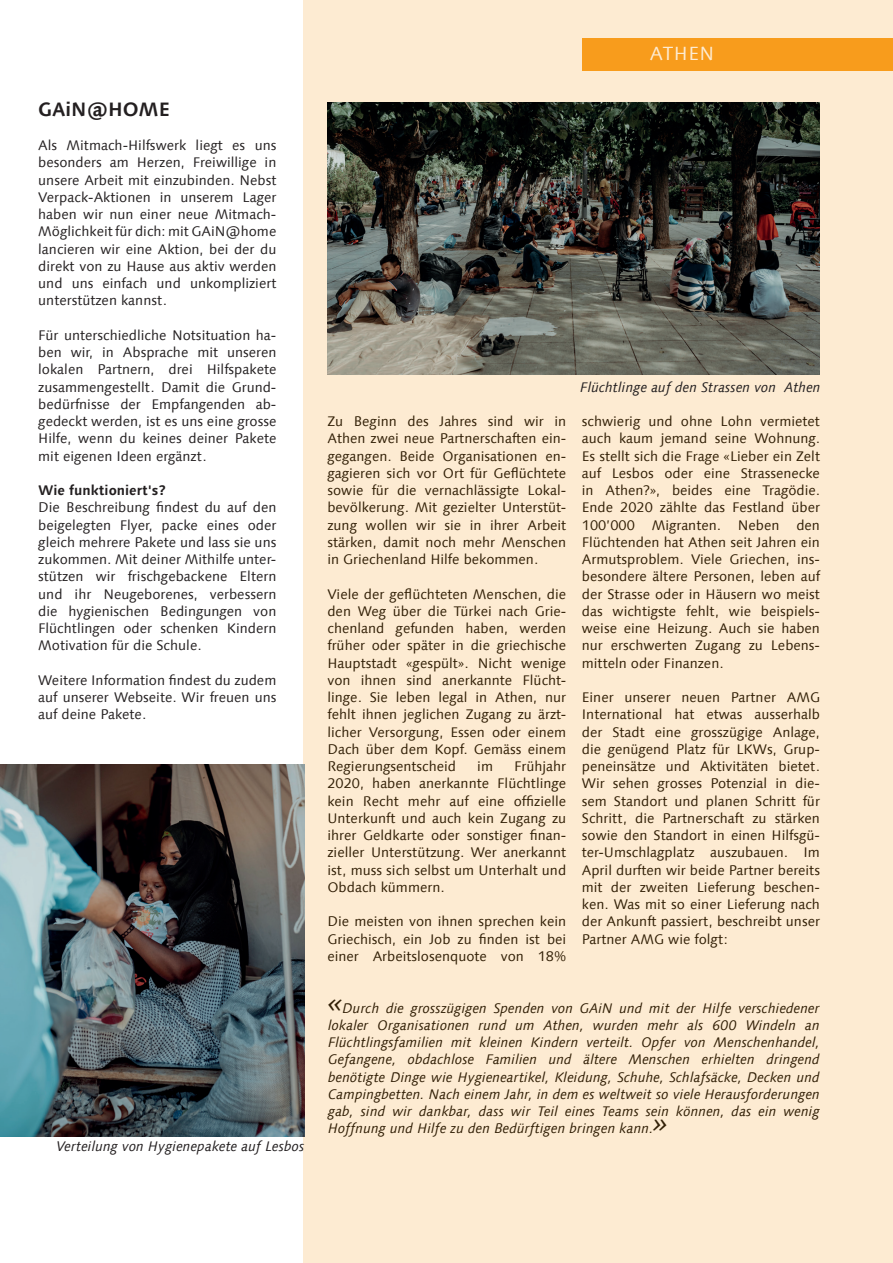
<style>
.page{position:relative;width:893px;height:1263px;background:#fff}
.page>*{position:absolute;margin:0;border:0;box-sizing:border-box;transform-origin:0 0}
.t1{font:700 19.5px "Linotype Syntax Com";color:#231f20}
.t2{font:19.2px "Linotype Syntax Com";letter-spacing:.03em;color:#fff}
.t3{font:13.95px/17.2px "Linotype Syntax Com";color:#000;text-align:justify}
.t4{font:13.95px/17.2px "Linotype Syntax Com";color:#231f20;text-align:justify}
.t5{font:italic 13.95px/17.2px "Linotype Syntax Com";color:#000;text-align:justify}
.t6{font:italic 13.95px "Linotype Syntax Com";color:#231f20}
.t7{font:700 13.95px "Linotype Syntax Com";color:#231f20}
.s1{font-size:30px}
</style>
<div class="page">
<div style="left:304px;top:0;width:589px;height:1263px;background:#fdebd2"></div>
<img style="left:0;top:765px;width:305px;height:371px">
<img style="left:327px;top:102px;width:493px;height:272px">
<h1 class="t1" style="left:38px;top:96px;width:133px">GAiN@HOME</h1>
<p class="t4" style="left:38px;top:136px;width:240px">Als Mitmach-Hilfswerk liegt es uns besonders am Herzen, Freiwillige in unsere Arbeit mit einzubinden. Nebst Verpack-Aktionen in unserem Lager haben wir nun einer neue Mitmach-Möglichkeit für dich: mit GAiN@home lancieren wir eine Aktion, bei der du direkt von zu Hause aus aktiv werden und uns einfach und unkompliziert unterstützen kannst.</p>
<p class="t4" style="left:38px;top:326px;width:240px">Für unterschiedliche Notsituation ha&shy;ben wir, in Absprache mit unseren lokalen Partnern, drei Hilfspakete zusammengestellt. Damit die Grund&shy;bedürfnisse der Empfangenden ab&shy;gedeckt werden, ist es uns eine grosse Hilfe, wenn du keines deiner Pakete mit eigenen Ideen ergänzt.</p>
<p class="t7" style="left:38px;top:481px;width:129px">Wie funktioniert's?</p>
<p class="t4" style="left:38px;top:499px;width:240px">Die Beschreibung findest du auf den beigelegten Flyer, packe eines oder gleich mehrere Pakete und lass sie uns zukommen. Mit deiner Mithilfe unter&shy;stützen wir frischgebackene Eltern und ihr Neugeborenes, verbessern die hygienischen Bedingungen von Flüchtlingen oder schenken Kindern Motivation für die Schule.</p>
<p class="t4" style="left:38px;top:671px;width:240px">Weitere Information findest du zudem auf unserer Webseite. Wir freuen uns auf deine Pakete.</p>
<p class="t6" style="left:56px;top:1137px;width:250px">Verteilung von Hygienepakete auf Lesbos</p>
<h2 class="t2" style="left:650px;top:42px;width:66px">ATHEN</h2>
<p class="t3" style="left:327px;top:412px;width:240px">Zu Beginn des Jahres sind wir in Athen zwei neue Partnerschaften ein&shy;gegangen. Beide Organisationen en&shy;gagieren sich vor Ort für Geflüchtete sowie für die vernachlässigte Lokal&shy;bevölkerung. Mit gezielter Unterstüt&shy;zung wollen wir sie in ihrer Arbeit stärken, damit noch mehr Menschen in Griechenland Hilfe bekommen.</p>
<p class="t3" style="left:327px;top:585px;width:240px">Viele der geflüchteten Menschen, die den Weg über die Türkei nach Grie&shy;chenland gefunden haben, werden früher oder später in die griechische Hauptstadt «gespült». Nicht wenige von ihnen sind anerkannte Flücht&shy;linge. Sie leben legal in Athen, nur fehlt ihnen jeglichen Zugang zu ärzt&shy;licher Versorgung, Essen oder einem Dach über dem Kopf. Gemäss einem Regierungsentscheid</p>
<p class="t3" style="left:327px;top:757px;width:240px;text-indent:187px">Frühjahr 2020, haben anerkannte Flüchtlinge kein Recht mehr auf eine offizielle Unterkunft und auch kein Zugang zu ihrer Geldkarte oder sonstiger finan&shy;zieller Unterstützung. Wer anerkannt ist, muss sich selbst um Unterhalt und Obdach kümmern.</p>
<p class="t3" style="left:327px;top:913px;width:240px">Die meisten von ihnen sprechen kein Griechisch, ein Job zu finden ist bei einer Arbeitslosenquote von 18%</p>
<p class="t3" style="left:477px;top:757px;width:17px">im</p>
<p class="t6" style="left:580px;top:378px;width:242px">Flüchtlinge auf den Strassen von Athen</p>
<p class="t3" style="left:582px;top:412px;width:240px">schwierig und ohne Lohn vermietet auch kaum jemand seine Wohnung.<br>Es stellt sich die Frage «Lieber ein Zelt auf Lesbos oder eine Strassenecke in Athen?», beides eine Tragödie.<br>Ende 2020 zählte das Festland über 100’000 Migranten. Neben den Flüchtenden hat Athen seit Jahren ein Armutsproblem. Viele Griechen, ins&shy;besondere ältere Personen, leben auf der Strasse oder in Häusern wo meist das wichtigste fehlt, wie beispiels&shy;weise eine Heizung. Auch sie haben nur erschwerten Zugang zu Lebens&shy;mitteln oder Finanzen.</p>
<p class="t3" style="left:582px;top:688px;width:240px">Einer unserer neuen Partner AMG International hat etwas ausserhalb der Stadt eine grosszügige Anlage, die genügend Platz für LKWs, Grup&shy;peneinsätze und Aktivitäten bietet.<br>Wir sehen grosses Potenzial in die&shy;sem Standort und planen Schritt für Schritt, die Partnerschaft zu stärken sowie den Standort in einen Hilfsgü&shy;ter-Umschlagplatz auszubauen. Im April durften wir beide Partner bereits mit der zweiten Lieferung beschen&shy;ken. Was mit so einer Lieferung nach der Ankunft passiert, beschreibt unser Partner AMG wie folgt:</p>
<p class="t5" style="left:328px;top:999px;width:493px"><span class="s1">«</span>Durch die grosszügigen Spenden von GAiN und mit der Hilfe verschiedener lokaler Organisationen rund um Athen, wurden mehr als 600 Windeln an Flüchtlingsfamilien mit kleinen Kindern verteilt. Opfer von Menschenhandel, Gefangene, obdachlose Familien und ältere Menschen erhielten dringend benötigte Dinge wie Hygieneartikel, Kleidung, Schuhe, Schlafsäcke, Decken und Campingbetten. Nach einem Jahr, in dem es weltweit so viele Herausforderungen gab, sind wir dankbar, dass wir Teil eines Teams sein können, das ein wenig Hoffnung und Hilfe zu den Bedürftigen bringen kann.<span class="s1">»</span></p>
</div>
